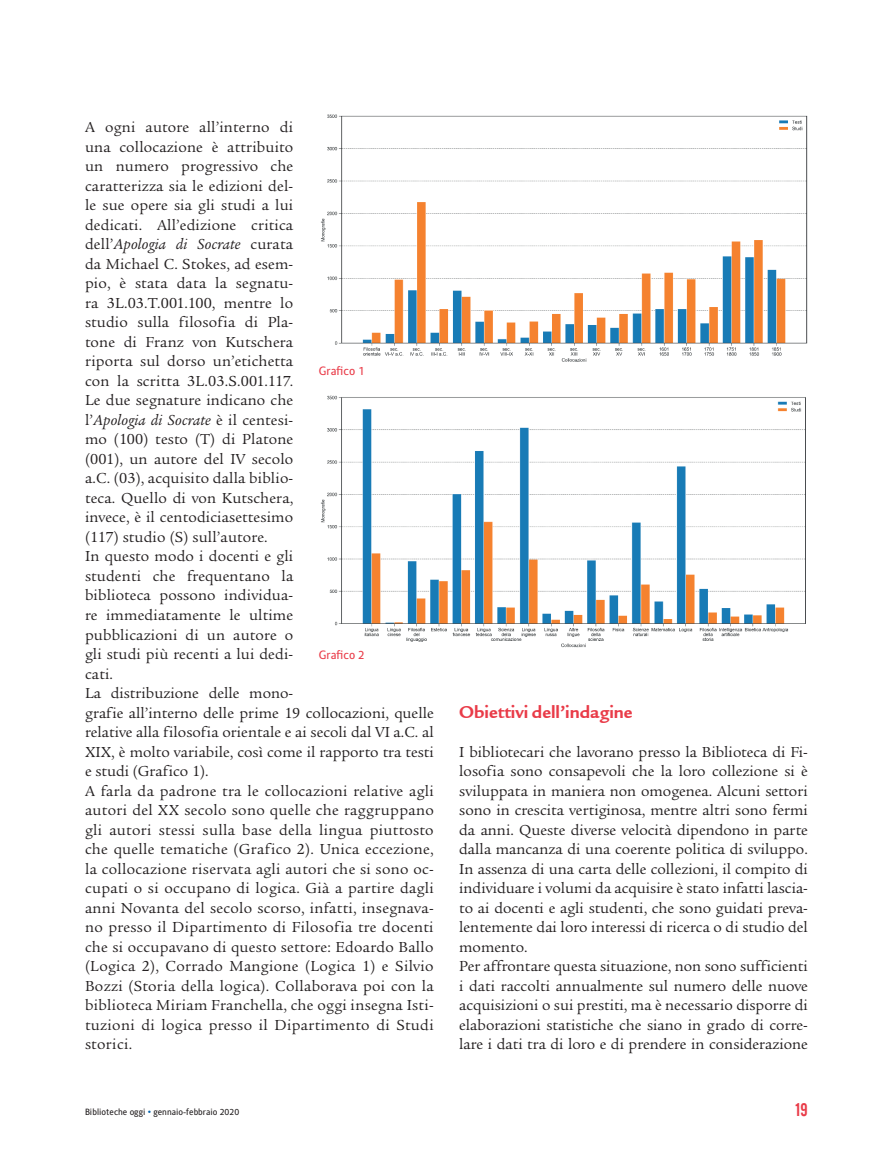
<style>
.page{position:relative;width:893px;height:1149px;background:#fff}
.page>*{position:absolute;margin:0;border:0;box-sizing:border-box;transform-origin:0 0}
.t1{font:18.75px "Legacy Sans ITCTT Bold";color:#e93b48}
.t2{font:18px "Alternate Gothic No 2 BT";color:#e93b48}
.t3{font:15.75px/19.5px "Legacy Ser ITC";letter-spacing:.01em;color:#231f20}
.t4{font:12px "Alber";color:#e93b48}
.t5{font:9px "Alber";color:#231f20}
.s1{font-style:italic}
.s2{color:#0161ab}
</style>
<div class="page">
<img style="left:321px;top:395px;width:485px;height:253px">
<img style="left:321px;top:114px;width:487px;height:248px">
<p class="t3" style="left:85px;top:117px;width:350px">A ogni autore all’interno di<br>una collocazione è attribuito<br>un numero progressivo che<br>caratterizza sia le edizioni del-<br>le sue opere sia gli studi a lui<br>dedicati. All’edizione critica<br>dell’<span class="s1">Apologia di Socrate</span> curata<br>da Michael C. Stokes, ad esem-<br>pio, è stata data la segnatu-<br>ra 3L.03.T.001.100, mentre lo<br>studio sulla filosofia di Pla-<br>tone di Franz von Kutschera<br>riporta sul dorso un’etichetta<br>con la scritta 3L.03.S.001.117.<br>Le due segnature indicano che<br>l’<span class="s1">Apologia di Socrate</span> è il centesi-<br>mo (100) testo (T) di Platone<br>(001), un autore del IV secolo<br>a.C. (03), acquisito dalla biblio-<br>teca. Quello di von Kutschera,<br>invece, è il centodiciasettesimo<br>(117) studio (S) sull’autore.<br>In questo modo i docenti e gli<br>studenti che frequentano la<br>biblioteca possono individua-<br>re immediatamente le ultime<br>pubblicazioni di un autore o<br>gli studi più recenti a lui dedi-<br>cati.<br>La distribuzione delle mono-<br>grafie all’interno delle prime 19 collocazioni, quelle relative alla filosofia orientale e ai secoli dal VI a.C. al XIX, è molto variabile, così come il rapporto tra testi e studi (Grafico 1).<br>A farla da padrone tra le collocazioni relative agli autori del XX secolo sono quelle che raggruppano gli autori stessi sulla base della lingua piuttosto che quelle tematiche (Grafico 2). Unica eccezione, la collocazione riservata agli autori che si sono oc&shy;cupati o si occupano di logica. Già a partire dagli anni Novanta del secolo scorso, infatti, insegnava&shy;no presso il Dipartimento di Filosofia tre docenti che si occupavano di questo settore: Edoardo Ballo (Logica 2), Corrado Mangione (Logica 1) e Silvio Bozzi (Storia della logica). Collaborava poi con la biblioteca Miriam Franchella, che oggi insegna Isti&shy;tuzioni di logica presso il Dipartimento di Studi storici.</p>
<p class="t4" style="left:319px;top:363px;width:47px">Grafico 1</p>
<p class="t4" style="left:319px;top:647px;width:47px">Grafico 2</p>
<p class="t1" style="left:459px;top:700px;width:175px">Obiettivi dell’indagine</p>
<p class="t3" style="left:459px;top:741px;width:350px">I bibliotecari che lavorano presso la Biblioteca di Fi&shy;losofia sono consapevoli che la loro collezione si è sviluppata in maniera non omogenea. Alcuni settori sono in crescita vertiginosa, mentre altri sono fermi da anni. Queste diverse velocità dipendono in parte dalla mancanza di una coerente politica di sviluppo.<br>In assenza di una carta delle collezioni, il compito di individuare i volumi da acquisire è stato infatti lascia&shy;to ai docenti e agli studenti, che sono guidati preva&shy;lentemente dai loro interessi di ricerca o di studio del momento.<br>Per affrontare questa situazione, non sono sufficienti i dati raccolti annualmente sul numero delle nuove acquisizioni o sui prestiti, ma è necessario disporre di elaborazioni statistiche che siano in grado di corre&shy;lare i dati tra di loro e di prendere in considerazione</p>
<p class="t5" style="left:85px;top:1106px;width:156px">Biblioteche oggi <span class="s2">•</span> gennaio-febbraio 2020</p>
<p class="t2" style="left:796px;top:1099px;width:13px">19</p>
</div>
